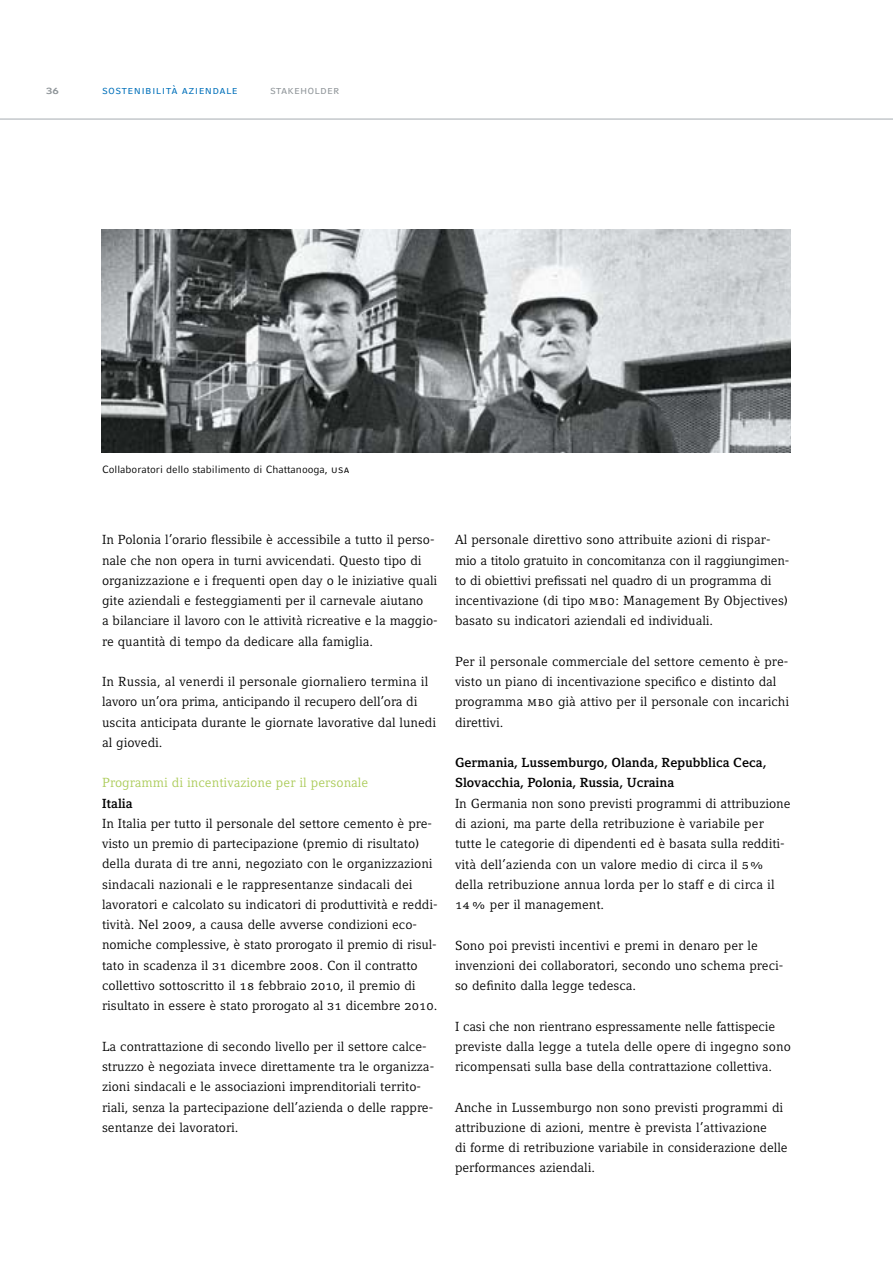
<style>
.page{position:relative;width:893px;height:1263px;background:#fff}
.page>*{position:absolute;margin:0;border:0;box-sizing:border-box;transform-origin:0 0}
.t1{font:13.05px/20.2px "Compatil Letter LT Pro";color:#000}
.t2{font:700 13.05px/20.2px "Compatil Letter LT";color:#000}
.t3{font:13.05px "Compatil Letter LT Pro";letter-spacing:.005em;color:#abcb58}
.t4{font:11.55px "Compatil Fact LT Regular SC";letter-spacing:.03em;color:#0070ba}
.t5{font:11.55px "Compatil Fact LT Regular SC";letter-spacing:.01em;color:#8e9498}
.t6{font:11.55px "Compatil Fact LT Bold SC";color:#8e9498}
.t7{font:10.5px "Compatil Fact LT";color:#000}
.s1{font-family:"Compatil Fact LT Alt Two Reg SC"}
.s2{font-family:"Compatil Letter LT Alt Two Reg SC"}
</style>
<div class="page">
<hr style="left:0;top:118px;width:893px;height:2px;background:#b5babe">
<img style="left:102px;top:230px;width:689px;height:222px">
<p class="t6" style="left:46px;top:83px;width:14px">36</p>
<p class="t4" style="left:102px;top:83px;width:137px">sostenibilità aziendale</p>
<p class="t5" style="left:270px;top:83px;width:71px">stakeholder</p>
<p class="t7" style="left:102px;top:463px;width:249px">Collaboratori dello stabilimento di Chattanooga, <span class="s1">usa</span></p>
<p class="t1" style="left:102px;top:530px;width:337px">In Polonia l’orario flessibile è accessibile a tutto il perso&shy;nale che non opera in turni avvicendati. Questo tipo di organizzazione e i frequenti open day o le iniziative quali gite aziendali e festeggiamenti per il carnevale aiutano<br>a bilanciare il lavoro con le attività ricreative e la maggio&shy;re quantità di tempo da dedicare alla famiglia.</p>
<p class="t1" style="left:102px;top:671px;width:335px">In Russia, al venerdi il personale giornaliero termina il lavoro un’ora prima, anticipando il recupero dell’ora di uscita anticipata durante le giornate lavorative dal lunedi al giovedi.</p>
<p class="t3" style="left:102px;top:775px;width:268px">Programmi di incentivazione per il personale</p>
<p class="t2" style="left:102px;top:793px;width:32px">Italia</p>
<p class="t1" style="left:102px;top:813px;width:337px">In Italia per tutto il personale del settore cemento è pre&shy;visto un premio di partecipazione (premio di risultato) della durata di tre anni, negoziato con le organizzazioni sindacali nazionali e le rappresentanze sindacali dei lavoratori e calcolato su indicatori di produttività e reddi&shy;tività. Nel 2009, a causa delle avverse condizioni eco&shy;nomiche complessive, è stato prorogato il premio di risul&shy;tato in scadenza il 31 dicembre 2008. Con il contratto collettivo sottoscritto il 18 febbraio 2010, il premio di risultato in essere è stato prorogato al 31 dicembre 2010.</p>
<p class="t1" style="left:102px;top:1036px;width:334px">La contrattazione di secondo livello per il settore calce&shy;struzzo è negoziata invece direttamente tra le organizza&shy;zioni sindacali e le associazioni imprenditoriali territo&shy;riali, senza la partecipazione dell’azienda o delle rappre&shy;sentanze dei lavoratori.</p>
<p class="t1" style="left:455px;top:530px;width:336px">Al personale direttivo sono attribuite azioni di rispar&shy;mio a titolo gratuito in concomitanza con il raggiungimen&shy;to di obiettivi prefissati nel quadro di un programma di incentivazione (di tipo MBO: Management By Objectives) basato su indicatori aziendali ed individuali.</p>
<p class="t1" style="left:455px;top:651px;width:336px">Per il personale commerciale del settore cemento è pre&shy;visto un piano di incentivazione specifico e distinto dal programma MBO già attivo per il personale con incarichi direttivi.</p>
<p class="t2" style="left:455px;top:752px;width:313px">Germania, Lussemburgo, Olanda, Repubblica Ceca,<br>Slovacchia, Polonia, Russia, Ucraina</p>
<p class="t1" style="left:455px;top:793px;width:337px">In Germania non sono previsti programmi di attribuzione di azioni, ma parte della retribuzione è variabile per tutte le categorie di dipendenti ed è basata sulla redditi&shy;vità dell’azienda con un valore medio di circa il 5<span class="s2">% </span>della retribuzione annua lorda per lo staff e di circa il 14<span class="s2">%</span> per il management.</p>
<p class="t1" style="left:455px;top:935px;width:330px">Sono poi previsti incentivi e premi in denaro per le invenzioni dei collaboratori, secondo uno schema preci&shy;so definito dalla legge tedesca.</p>
<p class="t1" style="left:455px;top:1016px;width:337px">I casi che non rientrano espressamente nelle fattispecie previste dalla legge a tutela delle opere di ingegno sono ricompensati sulla base della contrattazione collettiva.</p>
<p class="t1" style="left:455px;top:1097px;width:334px">Anche in Lussemburgo non sono previsti programmi di attribuzione di azioni, mentre è prevista l’attivazione<br>di forme di retribuzione variabile in considerazione delle performances aziendali.</p>
</div>
